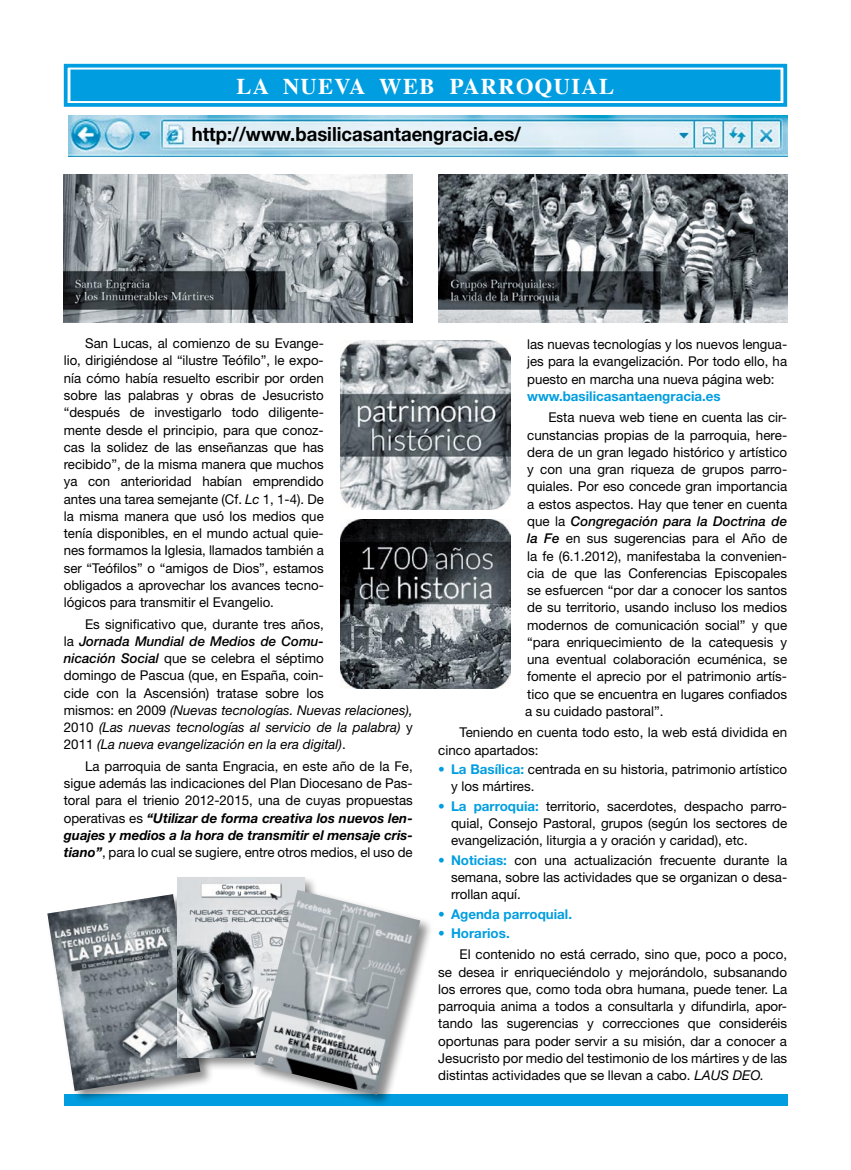
<style>
.page{position:relative;width:851px;height:1170px;background:#fff}
.page>*{position:absolute;margin:0;border:0;box-sizing:border-box;transform-origin:0 0}
.t1{font:700 22.5px "Times";letter-spacing:.06em;color:#fff}
.t2{font:700 19.5px "Helvetica Neue LT Std";color:#000;scale:.95 1}
.t3{font:13.5px/17.2px "Helvetica Neue LT Std";color:#000;text-align:justify}
.t4{font:700 13.5px "Helvetica Neue LT Std";color:#009ee0}
.s1{font-style:italic}
.s2{font-weight:500;font-style:italic}
.s3{font-weight:700;font-style:italic}
.s4{font-weight:700;color:#009ee0}
</style>
<div class="page">
<img style="left:68px;top:116px;width:719px;height:40px">
<div style="left:71px;top:70px;width:708px;height:30px;background:#009ee0"></div>
<div style="left:64px;top:64px;width:723px;height:43px;border:4px solid #009ee0"></div>
<div style="left:70px;top:70px;width:710px;height:31px;border:1px solid #009ee0"></div>
<img style="left:438px;top:174px;width:349px;height:148px">
<img style="left:341px;top:519px;width:169px;height:170px">
<img style="left:341px;top:340px;width:169px;height:169px">
<div style="left:64px;top:1094px;width:723px;height:12px;background:#009ee0"></div>
<div style="left:45px;top:891px;width:168px;height:213px;background:#000;opacity:.45"></div>
<img style="left:47px;top:894px;width:153px;height:196px">
<div style="left:175px;top:875px;width:143px;height:196px;background:#000;opacity:.45"></div>
<img style="left:178px;top:877px;width:126px;height:180px">
<div style="left:252px;top:887px;width:181px;height:219px;background:#000;opacity:.45"></div>
<img style="left:254px;top:889px;width:166px;height:205px">
<img style="left:64px;top:174px;width:348px;height:148px">
<h1 class="t1" style="left:236px;top:64px;width:379px">LA NUEVA WEB PARROQUIAL</h1>
<h2 class="t2" style="left:192px;top:122px;width:348px">http://www.basilicasantaengracia.es/</h2>
<p class="t3" style="left:64px;top:334px;width:261px;text-indent:21px">San Lucas, al comienzo de su Evange&shy;lio, dirigiéndose al “ilustre Teófilo”, le expo&shy;nía cómo había resuelto escribir por orden sobre las palabras y obras de Jesucristo “después de investigarlo todo diligente&shy;mente desde el principio, para que conoz&shy;cas la solidez de las enseñanzas que has recibido”, de la misma manera que muchos ya con anterioridad habían emprendido antes una tarea semejante (Cf. <span class="s1">Lc</span> 1, 1-4). De la misma manera que usó los medios que tenía disponibles, en el mundo actual quie&shy;nes formamos la Iglesia, llamados también a ser “Teófilos” o “amigos de Dios”, estamos obligados a aprovechar los avances tecno&shy;lógicos para transmitir el Evangelio.</p>
<p class="t3" style="left:64px;top:615px;width:350px;text-align:left;text-indent:21px">Es significativo que, durante tres años,<br>la <span class="s2">Jornada Mundial de Medios de Comu-<br>nicación Social</span> que se celebra el séptimo<br>domingo de Pascua (que, en España, coin-<br>cide con la Ascensión) tratase sobre los<br>mismos: en 2009 <span class="s1">(Nuevas tecnologías. Nuevas relaciones), </span>2010 <span class="s1">(Las nuevas tecnologías al servicio de la palabra)</span> y 2011 <span class="s1">(La nueva evangelización en la era digital)</span>.</p>
<p class="t3" style="left:64px;top:757px;width:350px;text-indent:21px">La parroquia de santa Engracia, en este año de la Fe, sigue además las indicaciones del Plan Diocesano de Pas&shy;toral para el trienio 2012-2015, una de cuyas propuestas operativas es <span class="s3">“Utilizar de forma creativa los nuevos len&shy;guajes y medios a la hora de transmitir el mensaje cris&shy;tiano”</span>, para lo cual se sugiere, entre otros medios, el uso de</p>
<p class="t3" style="left:527px;top:335px;width:261px">las nuevas tecnologías y los nuevos lengua&shy;jes para la evangelización. Por todo ello, ha puesto en marcha una nueva página web:</p>
<p class="t4" style="left:527px;top:387px;width:195px">www.basilicasantaengracia.es</p>
<p class="t3" style="left:525px;top:409px;width:263px;text-indent:23px">Esta nueva web tiene en cuenta las cir&shy;cunstancias propias de la parroquia, here&shy;dera de un gran legado histórico y artístico y con una gran riqueza de grupos parro&shy;quiales. Por eso concede gran importancia a estos aspectos. Hay que tener en cuenta que la <span class="s2">Congregación para la Doctrina de la Fe</span> en sus sugerencias para el Año de la fe (6.1.2012), manifestaba la convenien&shy;cia de que las Conferencias Episcopales se esfuercen “por dar a conocer los santos de su territorio, usando incluso los medios modernos de comunicación social” y que “para enriquecimiento de la catequesis y una eventual colaboración ecuménica, se fomente el aprecio por el patrimonio artís&shy;tico que se encuentra en lugares confiados a su cuidado pastoral”.</p>
<p class="t3" style="left:438px;top:723px;width:350px;text-indent:21px">Teniendo en cuenta todo esto, la web está dividida en cinco apartados:</p>
<p class="t3" style="left:451px;top:760px;width:337px;text-indent:-13px"><span class="s4">• La Basílica:</span> centrada en su historia, patrimonio artístico y los mártires.</p>
<p class="t3" style="left:451px;top:797px;width:337px;text-indent:-13px"><span class="s4">• La parroquia:</span> territorio, sacerdotes, despacho parro&shy;quial, Consejo Pastoral, grupos (según los sectores de evangelización, liturgia a y oración y caridad), etc.</p>
<p class="t3" style="left:451px;top:850px;width:337px;text-indent:-13px"><span class="s4">• Noticias:</span> con una actualización frecuente durante la semana, sobre las actividades que se organizan o desa&shy;rrollan aquí.</p>
<p class="t4" style="left:438px;top:905px;width:135px">• Agenda parroquial.</p>
<p class="t4" style="left:438px;top:924px;width:73px">• Horarios.</p>
<p class="t3" style="left:438px;top:945px;width:350px;text-indent:21px">El contenido no está cerrado, sino que, poco a poco, se desea ir enriqueciéndolo y mejorándolo, subsanando los errores que, como toda obra humana, puede tener. La parroquia anima a todos a consultarla y difundirla, apor&shy;tando las sugerencias y correcciones que consideréis oportunas para poder servir a su misión, dar a conocer a Jesucristo por medio del testimonio de los mártires y de las distintas actividades que se llevan a cabo. <span class="s1">LAUS DEO.</span></p>
</div>
